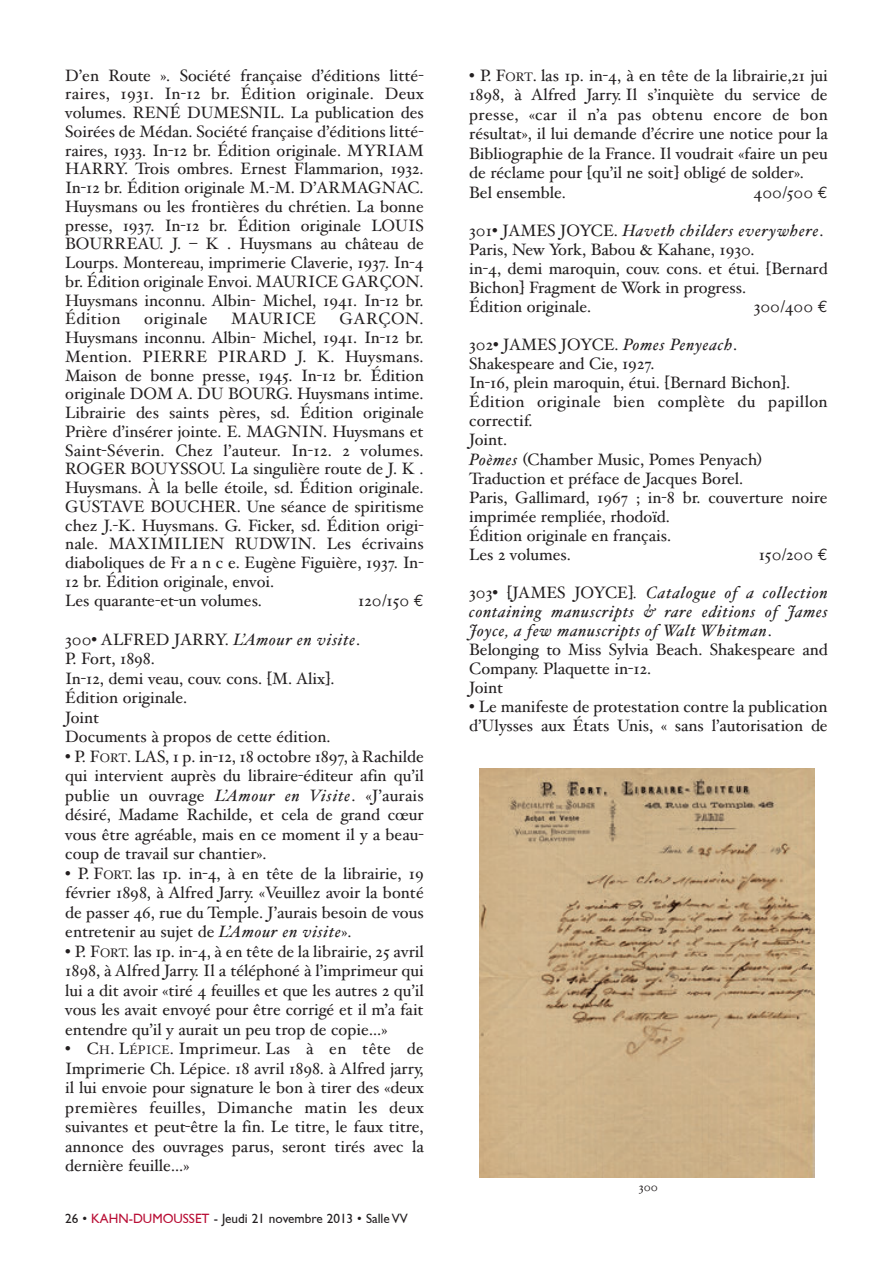
<style>
.page{position:relative;width:893px;height:1263px;background:#fff}
.page>*{position:absolute;margin:0;border:0;box-sizing:border-box;transform-origin:0 0}
.t1{font:16.5px/19.5px "Hoefler Text";color:#231f20}
.t2{font:italic 16.5px/19px "Hoefler Text";letter-spacing:.045em;color:#231f20}
.t3{font:16.5px "Hoefler Text";letter-spacing:.025em;color:#231f20}
.t4{font:13.5px "Gill Sans";color:#231f20}
.t5{font:12px "Hoefler Text";color:#231f20}
.s1{font-family:"Euro Mono"}
.s2{font-style:italic}
.s3{font-size:12.3px}
.s4{color:#b90f36}
.s5{font-style:normal}
</style>
<div class="page">
<img style="left:479px;top:768px;width:335px;height:410px">
<p class="t1" style="left:65px;top:66px;width:360px;line-height:18.8px;text-align:justify">D’en Route ». Société française d’éditions litté&shy;raires, 1931. In-12 br. Édition originale. Deux volumes. RENÉ DUMESNIL. La publication des Soirées de Médan. Société française d’éditions litté&shy;raires, 1933. In-12 br. Édition originale. MYRIAM HARRY. Trois ombres. Ernest Flammarion, 1932.<br>In-12 br. Édition originale M.-M. D’ARMAGNAC.<br>Huysmans ou les frontières du chrétien. La bonne presse, 1937. In-12 br. Édition originale LOUIS BOURREAU. J. – K . Huysmans au château de Lourps. Montereau, imprimerie Claverie, 1937. In-4 br. Édition originale Envoi. MAURICE GARÇON.<br>Huysmans inconnu. Albin- Michel, 1941. In-12 br.<br>Édition</p>
<p class="t3" style="left:144px;top:309px;width:65px">originale</p>
<p class="t3" style="left:231px;top:309px;width:86px">MAURICE</p>
<p class="t1" style="left:65px;top:309px;width:360px;line-height:18.8px;text-indent:274px">GARÇON.<br>Huysmans inconnu. Albin- Michel, 1941. In-12 br.<br>Mention. PIERRE PIRARD J. K. Huysmans.<br>Maison de bonne presse, 1945. In-12 br. Édition originale DOM A. DU BOURG. Huysmans intime.<br>Librairie des saints pères, sd. Édition originale Prière d’insérer jointe. E. MAGNIN. Huysmans et Saint-Séverin. Chez l’auteur. In-12. 2 volumes.<br>ROGER BOUYSSOU. La singulière route de J. K .<br>Huysmans. À la belle étoile, sd. Édition originale.<br>GUSTAVE BOUCHER. Une séance de spiritisme chez J.-K. Huysmans. G. Ficker, sd. Édition origi&shy;nale. MAXIMILIEN RUDWIN. Les écrivains diaboliques de Fr a n c e. Eugène Figuière, 1937. In-12 br. Édition originale, envoi.<br>Les quarante-et-un volumes.</p>
<p class="t1" style="left:358px;top:590px;width:67px">120/150 <span class="s1">€</span></p>
<p class="t1" style="left:65px;top:629px;width:296px">300• ALFRED JARRY. <span class="s2">L’Amour en visite</span>.<br>P. Fort, 1898.<br>In-12, demi veau, couv. cons. [M. Alix].<br>Édition originale.<br>Joint<br>Documents à propos de cette édition.</p>
<p class="t1" style="left:65px;top:746px;width:360px;text-align:justify">• P. F<span class="s3">ORT</span>. LAS, 1 p. in-12, 18 octobre 1897, à Rachilde qui intervient auprès du libraire-éditeur afin qu’il publie un ouvrage <span class="s2">L’Amour en Visite</span>. «J’aurais désiré, Madame Rachilde, et cela de grand cœur vous être agréable, mais en ce moment il y a beau&shy;coup de travail sur chantier».</p>
<p class="t1" style="left:65px;top:863px;width:360px;text-align:justify">• P. F<span class="s3">ORT</span>. las 1p. in-4, à en tête de la librairie, 19 février 1898, à Alfred Jarry. «Veuillez avoir la bonté de passer 46, rue du Temple. J’aurais besoin de vous entretenir au sujet de <span class="s2">L’Amour en visite</span>».</p>
<p class="t1" style="left:65px;top:941px;width:360px;text-align:justify">• P. F<span class="s3">ORT</span>. las 1p. in-4, à en tête de la librairie, 25 avril 1898, à Alfred Jarry. Il a téléphoné à l’imprimeur qui lui a dit avoir «tiré 4 feuilles et que les autres 2 qu’il vous les avait envoyé pour être corrigé et il m’a fait entendre qu’il y aurait un peu trop de copie…»</p>
<p class="t1" style="left:65px;top:1039px;width:360px;text-align:justify">• C<span class="s3">H</span>. L<span class="s3">ÉPICE</span>. Imprimeur. Las à en tête de Imprimerie Ch. Lépice. 18 avril 1898. à Alfred jarry, il lui envoie pour signature le bon à tirer des «deux premières feuilles, Dimanche matin les deux suivantes et peut-être la fin. Le titre, le faux titre, annonce des ouvrages parus, seront tirés avec la dernière feuille…»</p>
<p class="t4" style="left:65px;top:1211px;width:344px">26 • <span class="s4">KAHN-DUMOUSSET</span> - Jeudi 21 novembre 2013 • Salle VV</p>
<p class="t1" style="left:469px;top:65px;width:360px">• P. F<span class="s3">ORT</span>. las 1p. in-4, à en tête de la librairie,21 jui 1898, à Alfred Jarry. Il s’inquiète du service de presse, «car il n’a pas obtenu encore de bon résultat», il lui demande d’écrire une notice pour la Bibliographie de la France. Il voudrait «faire un peu de réclame pour [qu’il ne soit] obligé de solder».<br>Bel ensemble.</p>
<p class="t1" style="left:754px;top:182px;width:76px">400/500 <span class="s1">€</span></p>
<p class="t1" style="left:469px;top:221px;width:360px;line-height:19px">301• JAMES JOYCE. <span class="s2">Haveth childers everywhere</span>.<br>Paris, New York, Babou &amp; Kahane, 1930.<br>in-4, demi maroquin, couv. cons. et étui. [Bernard Bichon] Fragment de Work in progress.<br>Édition originale.</p>
<p class="t1" style="left:754px;top:297px;width:75px">300/400 <span class="s1">€</span></p>
<p class="t1" style="left:469px;top:335px;width:360px;line-height:19px">302• JAMES JOYCE. <span class="s2">Pomes Penyeach</span>.<br>Shakespeare and Cie, 1927.<br>In-16, plein maroquin, étui. [Bernard Bichon].<br>Édition originale bien complète du papillon correctif.<br>Joint.<br><span class="s2">Poèmes</span> (Chamber Music, Pomes Penyach)<br>Traduction et préface de Jacques Borel.<br>Paris, Gallimard, 1967 ; in-8 br. couverture noire imprimée rempliée, rhodoïd.<br>Édition originale en français.<br>Les 2 volumes.</p>
<p class="t1" style="left:759px;top:544px;width:71px">150/200 <span class="s1">€</span></p>
<p class="t2" style="left:469px;top:583px;width:360px"><span class="s5">303• [JAMES JOYCE]</span>. Catalogue of a collection containing manuscripts &amp; rare editions of James Joyce, a few manuscripts of Walt Whitman<span class="s5">.<br>Belonging to Miss Sylvia Beach. Shakespeare and Company. Plaquette in-12.<br>Joint</span></p>
<p class="t1" style="left:469px;top:697px;width:360px;line-height:19px">• Le manifeste de protestation contre la publication d’Ulysses aux États Unis, « sans l’autorisation de</p>
<p class="t5" style="left:639px;top:1179px;width:21px">300</p>
</div>
